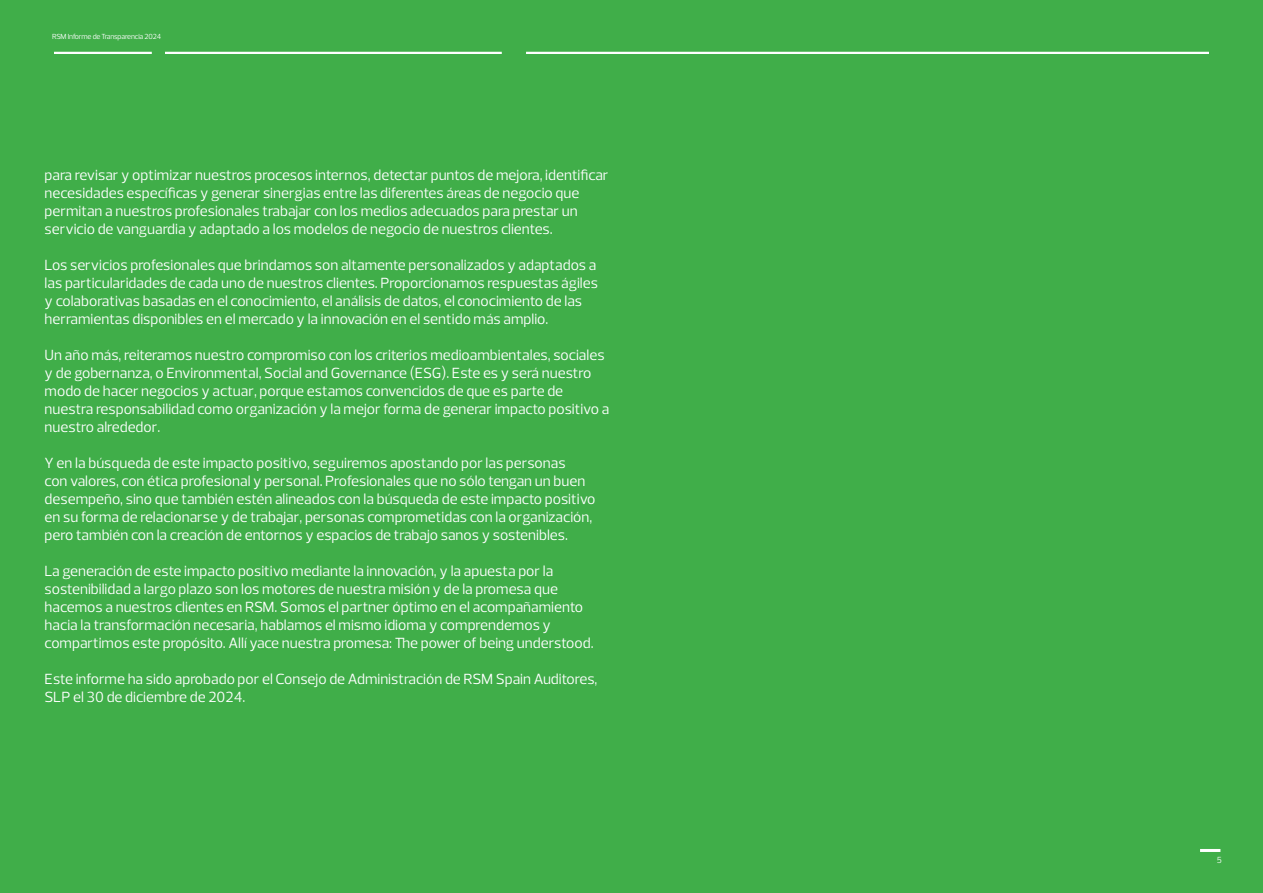
<style>
.page{position:relative;width:1263px;height:893px;background:#fff}
.page>*{position:absolute;margin:0;border:0;box-sizing:border-box;transform-origin:0 0}
.t1{font:15px/18px "Prelo";color:#fff}
.t2{font:9px "Prelo";color:#fff}
.t3{font:7.5px "Prelo";letter-spacing:-.02em;color:#fff}
</style>
<div class="page">
<div style="left:0;top:0;width:1263px;height:892px;background:#40ae49"></div>
<hr style="left:54px;top:52px;width:98px;height:2px;background:#fff">
<hr style="left:526px;top:52px;width:683px;height:2px;background:#fff">
<hr style="left:165px;top:52px;width:337px;height:2px;background:#fff">
<hr style="left:1200px;top:849px;width:20px;height:3px;background:#fff">
<p class="t3" style="left:52px;top:32px;width:110px">RSM Informe de Transparencia 2024</p>
<p class="t1" style="left:45px;top:166px;width:565px">para revisar y optimizar nuestros procesos internos, detectar puntos de mejora, identificar necesidades específicas y generar sinergias entre las diferentes áreas de negocio que permitan a nuestros profesionales trabajar con los medios adecuados para prestar un servicio de vanguardia y adaptado a los modelos de negocio de nuestros clientes.</p>
<p class="t1" style="left:45px;top:256px;width:555px">Los servicios profesionales que brindamos son altamente personalizados y adaptados a las particularidades de cada uno de nuestros clientes. Proporcionamos respuestas ágiles y colaborativas basadas en el conocimiento, el análisis de datos, el conocimiento de las herramientas disponibles en el mercado y la innovación en el sentido más amplio.</p>
<p class="t1" style="left:45px;top:346px;width:566px">Un año más, reiteramos nuestro compromiso con los criterios medioambientales, sociales y de gobernanza, o Environmental, Social and Governance (ESG). Este es y será nuestro modo de hacer negocios y actuar, porque estamos convencidos de que es parte de nuestra responsabilidad como organización y la mejor forma de generar impacto positivo a nuestro alrededor.</p>
<p class="t1" style="left:45px;top:454px;width:552px">Y en la búsqueda de este impacto positivo, seguiremos apostando por las personas<br>con valores, con ética profesional y personal. Profesionales que no sólo tengan un buen desempeño, sino que también estén alineados con la búsqueda de este impacto positivo en su forma de relacionarse y de trabajar, personas comprometidas con la organización, pero también con la creación de entornos y espacios de trabajo sanos y sostenibles.</p>
<p class="t1" style="left:45px;top:562px;width:550px">La generación de este impacto positivo mediante la innovación, y la apuesta por la sostenibilidad a largo plazo son los motores de nuestra misión y de la promesa que hacemos a nuestros clientes en RSM. Somos el partner óptimo en el acompañamiento hacia la transformación necesaria, hablamos el mismo idioma y comprendemos y compartimos este propósito. Allí yace nuestra promesa: The power of being understood.</p>
<p class="t1" style="left:45px;top:670px;width:554px">Este informe ha sido aprobado por el Consejo de Administración de RSM Spain Auditores,<br>SLP el 30 de diciembre de 2024.</p>
<p class="t2" style="left:1217px;top:854px;width:7px">5</p>
</div>
